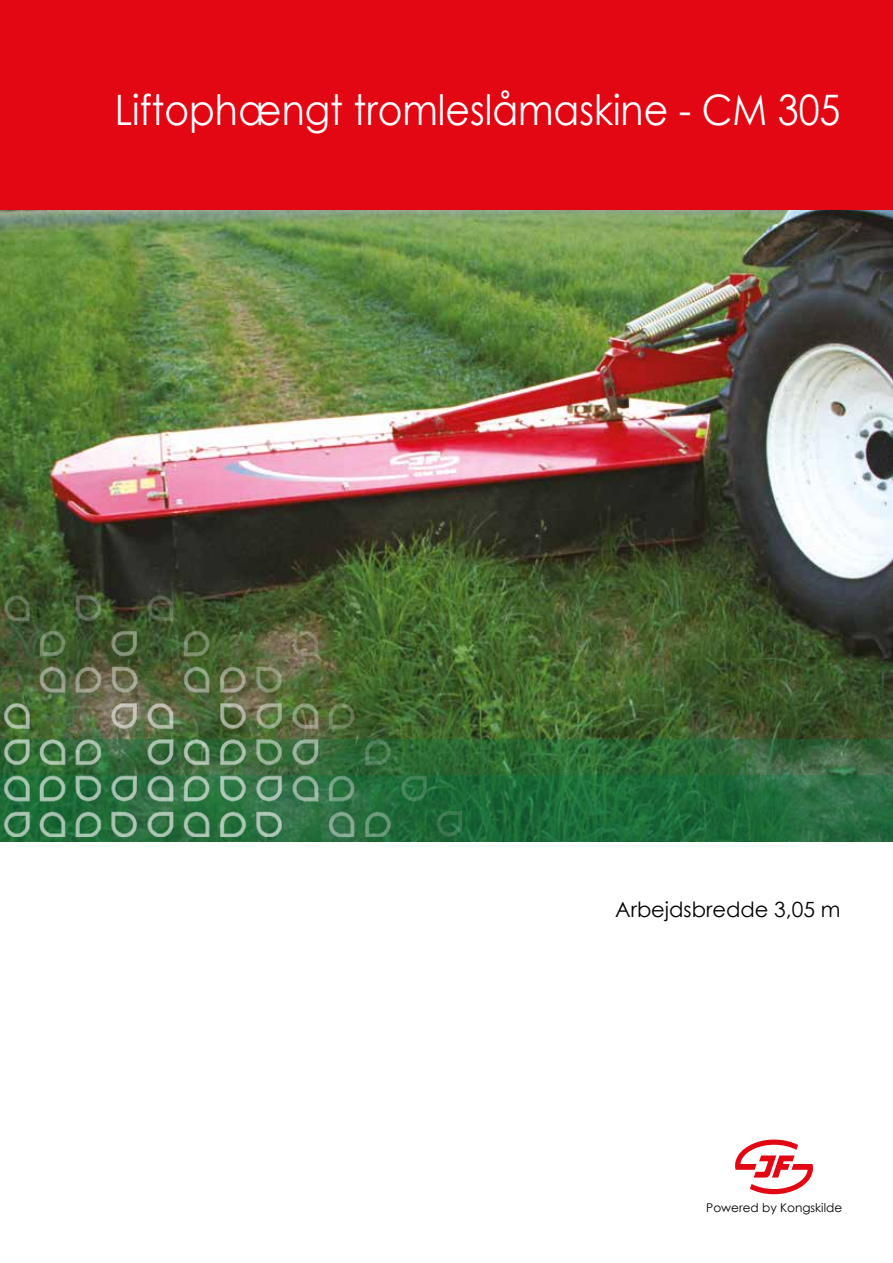
<style>
.page{position:relative;width:893px;height:1263px;background:#fff}
.page>*{position:absolute;margin:0;border:0;box-sizing:border-box;transform-origin:0 0}
.t1{font:42px "Century Gothic";color:#fff;scale:.9 1}
.t2{font:21px "Century Gothic";color:#000}
.t3{font:12px "Century Gothic";color:#000}
</style>
<div class="page">
<div style="left:0;top:0;width:893px;height:210px;background:#e30613"></div>
<img style="left:0;top:210px;width:893px;height:530px">
<svg style="left:0;top:740px;width:893px;height:36px;background:#326939"></svg>
<svg style="left:0;top:776px;width:893px;height:66px;background:#206b3b"></svg>
<img style="left:4px;top:561px;width:457px;height:275px">
<svg style="left:735px;top:1139px;width:78px;height:55px"></svg>
<p class="t1" style="left:115px;top:81px;width:808px">Liftophængt tromleslåmaskine - CM 305</p>
<p class="t2" style="left:615px;top:895px;width:227px">Arbejdsbredde 3,05 m</p>
<p class="t3" style="left:706px;top:1199px;width:138px">Powered by Kongskilde</p>
</div>
